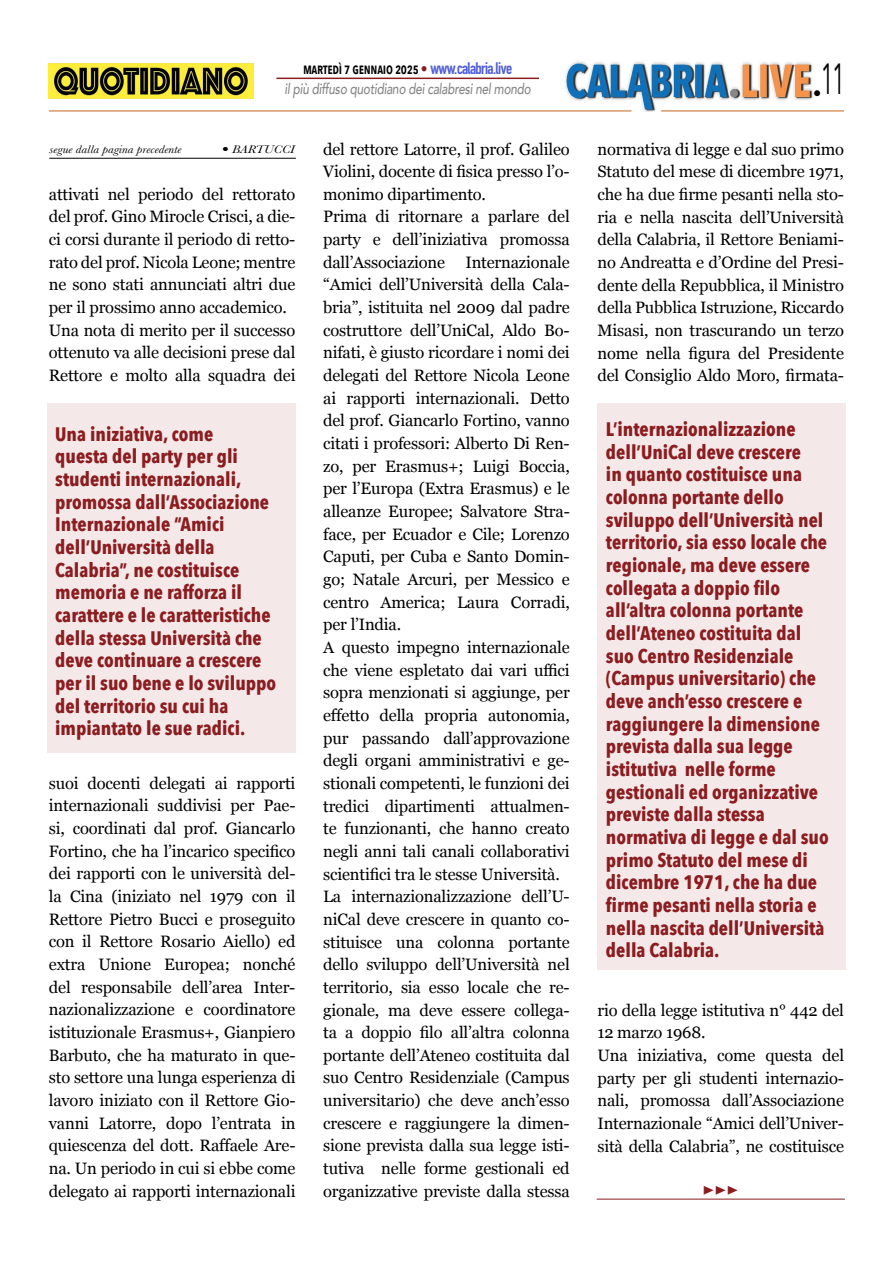
<style>
.page{position:relative;width:893px;height:1263px;background:#fff}
.page>*{position:absolute;margin:0;border:0;box-sizing:border-box;transform-origin:0 0}
.t1{font:43.5px "Avenir Next Condensed";color:#000;scale:.55 1}
.t2{font:700 19.5px/22.6px "Avenir Next Condensed";color:#8b1c1f}
.t3{font:16.5px/22.6px "Georgia";letter-spacing:-.01em;color:#000}
.t4{font:italic 500 15px "Avenir";letter-spacing:-.02em;color:#878787;scale:.79 1}
.t5{font:600 15px "Avenir Next Condensed";letter-spacing:-.02em;color:#000;scale:.9 1}
.t6{font:italic 11.4px "Baskerville";color:#000;scale:1.18 1}
.t7{font:10.5px "Wingdings 3";color:#8b1c1f;scale:1.28 1}
.s1{font-family:"Avenir";font-weight:500;color:#8b1c1f}
.s2{font-family:"DIN Condensed";font-weight:700;font-size:16.5px;color:#4f5cd6}
.s3{font-family:"Avenir";font-weight:500;font-style:normal}
</style>
<div class="page">
<img style="left:565px;top:61px;width:249px;height:51px">
<hr style="left:49px;top:111px;width:582px;height:1px;background:#c86419">
<hr style="left:661px;top:111px;width:183px;height:1px;background:#c86419">
<img style="left:49px;top:64px;width:205px;height:34px">
<hr style="left:276px;top:78px;width:263px;height:1px;background:#8b1c1f">
<hr style="left:49px;top:158px;width:247px;height:1px;background:#000">
<div style="left:47px;top:404px;width:249px;height:349px;background:#f4e8e9"></div>
<div style="left:597px;top:404px;width:249px;height:566px;background:#f4e8e9"></div>
<hr style="left:597px;top:1199px;width:248px;height:1px;background:#8b1c1f">
<p class="t5" style="left:303px;top:56px;width:234px">martedì 7 gennaio 2025 <span class="s1">•</span> <span class="s2">www.calabria.live</span></p>
<p class="t4" style="left:285px;top:80px;width:313px">il più diffuso quotidiano dei calabresi nel mondo</p>
<h1 class="t1" style="left:813px;top:42px;width:58px"><sub>•</sub>11</h1>
<p class="t3" style="left:323px;top:137px;width:248px">del rettore Latorre, il prof. Galileo Violini, docente di fisica presso l’o&shy;monimo dipartimento.<br>Prima di ritornare a parlare del party e dell’iniziativa promossa dall’Associazione Internazionale “Amici dell’Università della Cala&shy;bria”, istituita nel 2009 dal padre costruttore dell’UniCal, Aldo Bo&shy;nifati, è giusto ricordare i nomi dei delegati del Rettore Nicola Leone ai rapporti internazionali. Detto del prof. Giancarlo Fortino, vanno citati i professori: Alberto Di Ren&shy;zo, per Erasmus+; Luigi Boccia, per l’Europa (Extra Erasmus) e le alleanze Europee; Salvatore Stra&shy;face, per Ecuador e Cile; Lorenzo Caputi, per Cuba e Santo Domin&shy;go; Natale Arcuri, per Messico e centro America; Laura Corradi, per l’India.<br>A questo impegno internazionale che viene espletato dai vari uffici sopra menzionati si aggiunge, per effetto della propria autonomia, pur passando dall’approvazione degli organi amministrativi e ge&shy;stionali competenti, le funzioni dei tredici dipartimenti attualmen&shy;te funzionanti, che hanno creato negli anni tali canali collaborativi scientifici tra le stesse Università.<br>La internazionalizzazione dell’U&shy;niCal deve crescere in quanto co&shy;stituisce una colonna portante dello sviluppo dell’Università nel territorio, sia esso locale che re&shy;gionale, ma deve essere collega&shy;ta a doppio filo all’altra colonna portante dell’Ateneo costituita dal suo Centro Residenziale (Campus universitario) che deve anch’esso crescere e raggiungere la dimen&shy;sione prevista dalla sua legge isti&shy;tutiva nelle forme gestionali ed organizzative previste dalla stessa</p>
<p class="t3" style="left:597px;top:137px;width:248px;text-align:justify">normativa di legge e dal suo primo Statuto del mese di dicembre 1971, che ha due firme pesanti nella sto&shy;ria e nella nascita dell’Università della Calabria, il Rettore Beniami&shy;no Andreatta e d’Ordine del Presi&shy;dente della Repubblica, il Ministro della Pubblica Istruzione, Riccardo Misasi, non trascurando un terzo nome nella figura del Presidente del Consiglio Aldo Moro, firmata-</p>
<p class="t6" style="left:49px;top:141px;width:114px">segue dalla pagina precedente</p>
<p class="t6" style="left:222px;top:141px;width:63px"><span class="s3">•</span> BARTUCCI</p>
<p class="t3" style="left:49px;top:182px;width:248px">attivati nel periodo del rettorato del prof. Gino Mirocle Crisci, a die&shy;ci corsi durante il periodo di retto&shy;rato del prof. Nicola Leone; mentre ne sono stati annunciati altri due per il prossimo anno accademico.<br>Una nota di merito per il successo ottenuto va alle decisioni prese dal Rettore e molto alla squadra dei</p>
<p class="t2" style="left:55px;top:422px;width:222px">Una iniziativa, come<br>questa del party per gli studenti internazionali, promossa dall’Associazione<br>Internazionale “Amici dell’Università della<br>Calabria”, ne costituisce memoria e ne rafforza il carattere e le caratteristiche della stessa Università che deve continuare a crescere per il suo bene e lo sviluppo del territorio su cui ha impiantato le sue radici.</p>
<p class="t2" style="left:606px;top:418px;width:224px">L’internazionalizzazione dell’UniCal deve crescere<br>in quanto costituisce una colonna portante dello sviluppo dell’Università nel territorio, sia esso locale che regionale, ma deve essere collegata a doppio filo all’altra colonna portante dell’Ateneo costituita dal suo Centro Residenziale (Campus universitario) che deve anch’esso crescere e raggiungere la dimensione prevista dalla sua legge istitutiva nelle forme gestionali ed organizzative previste dalla stessa normativa di legge e dal suo primo Statuto del mese di dicembre 1971, che ha due firme pesanti nella storia e nella nascita dell’Università della Calabria.</p>
<p class="t3" style="left:49px;top:771px;width:248px;text-align:justify">suoi docenti delegati ai rapporti internazionali suddivisi per Pae&shy;si, coordinati dal prof. Giancarlo Fortino, che ha l’incarico specifico dei rapporti con le università del&shy;la Cina (iniziato nel 1979 con il Rettore Pietro Bucci e proseguito con il Rettore Rosario Aiello) ed extra Unione Europea; nonché del responsabile dell’area Inter&shy;nazionalizzazione e coordinatore istituzionale Erasmus+, Gianpiero Barbuto, che ha maturato in que&shy;sto settore una lunga esperienza di lavoro iniziato con il Rettore Gio&shy;vanni Latorre, dopo l’entrata in quiescenza del dott. Raffaele Are&shy;na. Un periodo in cui si ebbe come delegato ai rapporti internazionali</p>
<p class="t3" style="left:597px;top:998px;width:248px">rio della legge istitutiva n° 442 del<br>12 marzo 1968.<br>Una iniziativa, come questa del party per gli studenti internazio&shy;nali, promossa dall’Associazione<br>Internazionale “Amici dell’Univer&shy;sità della Calabria”, ne costituisce</p>
<p class="t7" style="left:703px;top:1184px;width:29px">◆◆◆</p>
</div>
